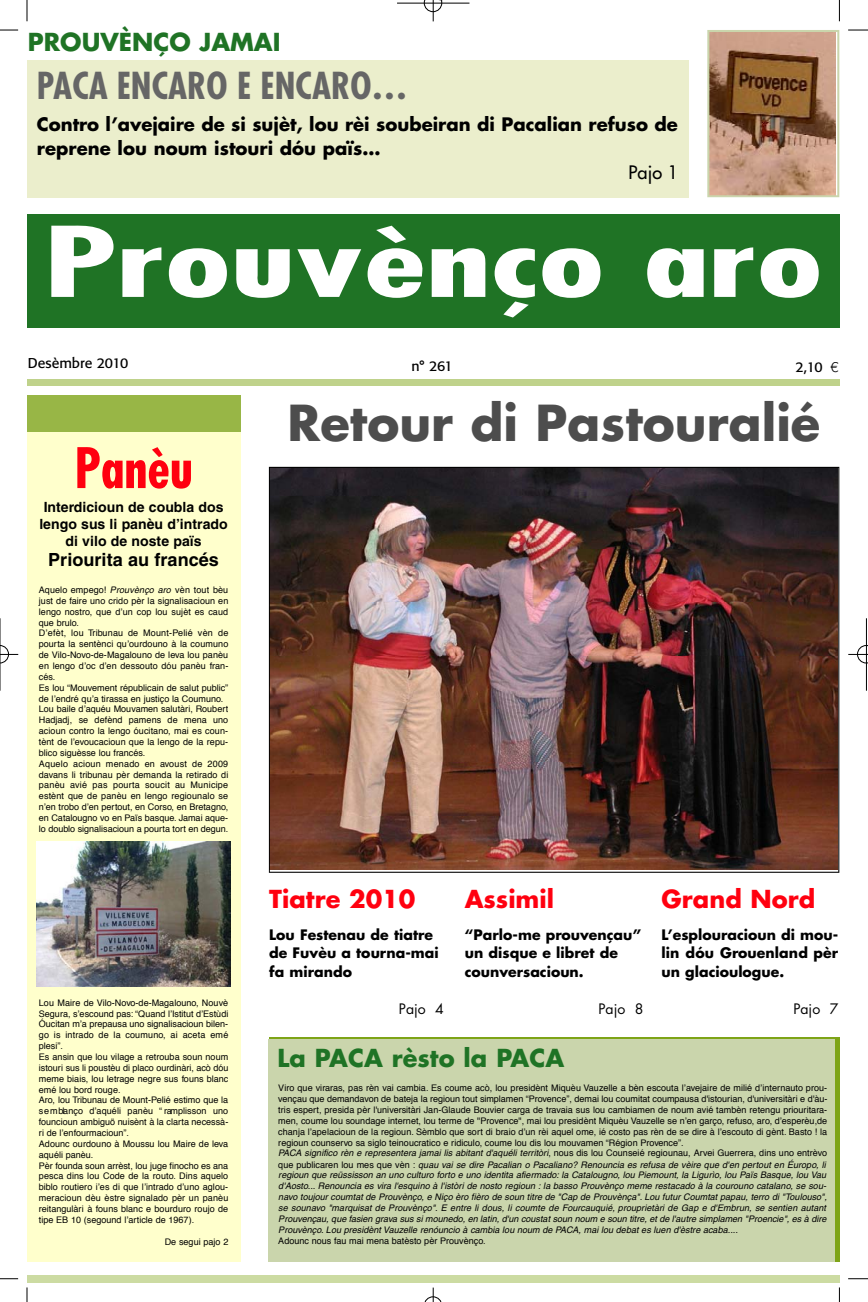
<style>
.page{position:relative;width:868px;height:1302px;background:#fff}
.page>*{position:absolute;margin:0;border:0;box-sizing:border-box;transform-origin:0 0}
.t1{font:700 condensed 94.5px "Futura";color:#fff;scale:1.6 1}
.t2{font:700 condensed 54.3px "Futura";color:#ff000f}
.t3{font:700 48.15px "Futura";color:#4d4d4d}
.t4{font:700 condensed 36.15px "Futura";color:#666}
.t5{font:700 24.15px "Futura";color:#1f7325}
.t6{font:700 24.15px "Futura";color:#ff000f}
.t7{font:700 18.15px/23.7px "Futura";color:#000}
.t8{font:700 18.15px "Helvetica";color:#000}
.t9{font:18.15px "Futura";color:#000}
.t10{font:700 14.1px/18.3px "Futura";color:#000}
.t11{font:700 14.1px/17px "Helvetica";color:#000;text-align:center}
.t12{font:14.1px "Formata";color:#000}
.t13{font:14.1px "Futura";color:#000}
.t14{font:italic 9px/10.9px "Helvetica";letter-spacing:.005em;color:#000}
.t15{font:9px/10.8px "Helvetica";letter-spacing:.005em;color:#000}
.s1{font-family:"LT Euro Money"}
.s2{font-style:italic}
.s3{font-style:normal}
</style>
<div class="page">
<img style="left:269px;top:467px;width:570px;height:405px">
<div style="left:27px;top:379px;width:812px;height:6px;background:#bfd28b"></div>
<div style="left:27px;top:214px;width:812px;height:113px;background:#1f7325"></div>
<div style="left:27px;top:1274px;width:812px;height:8px;background:#ccdba2"></div>
<div style="left:27px;top:60px;width:661px;height:137px;background:#ebeecc"></div>
<svg style="left:707px;top:30px;width:132px;height:167px;background:#a78063"></svg>
<div style="left:27px;top:413px;width:213px;height:848px;background:#ffc"></div>
<div style="left:27px;top:395px;width:213px;height:37px;background:#98b646"></div>
<div style="left:268px;top:1038px;width:569px;height:223px;background:#cad5ac"></div>
<hr style="left:269px;top:1036px;width:570px;height:2px;background:#7ea417">
<hr style="left:835px;top:1037px;width:4px;height:224px;background:#7ea417">
<img style="left:37px;top:841px;width:193px;height:145px">
<svg style="left:0;top:29px;width:19px;height:2px"></svg>
<svg style="left:27px;top:0;width:1px;height:21px"></svg>
<svg style="left:848px;top:29px;width:19px;height:2px"></svg>
<svg style="left:838px;top:0;width:2px;height:22px"></svg>
<svg style="left:0;top:1278px;width:19px;height:1px"></svg>
<svg style="left:26px;top:1287px;width:2px;height:14px"></svg>
<svg style="left:848px;top:1278px;width:19px;height:1px"></svg>
<svg style="left:838px;top:1287px;width:2px;height:14px"></svg>
<hr style="left:397px;top:3px;width:72px;height:1px;background:#000">
<svg style="left:423px;top:0;width:20px;height:22px"></svg>
<svg style="left:425px;top:1287px;width:16px;height:14px"></svg>
<hr style="left:866px;top:618px;width:1px;height:72px;background:#000">
<svg style="left:848px;top:644px;width:19px;height:20px"></svg>
<hr style="left:0;top:618px;width:1px;height:72px;background:#000">
<svg style="left:0;top:644px;width:19px;height:20px"></svg>
<h3 class="t5" style="left:28px;top:26px;width:254px">PROUVÈNÇO JAMAI</h3>
<h3 class="t4" style="left:37px;top:63px;width:372px">PACA ENCARO E ENCARO…</h3>
<h3 class="t7" style="left:37px;top:112px;width:642px">Contro l’avejaire de si sujèt, lou rèi soubeiran di Pacalian refuso de reprene lou noum istouri dóu païs…</h3>
<h3 class="t9" style="left:628px;top:161px;width:51px">Pajo 1</h3>
<h1 class="t1" style="left:43px;top:203px;width:488px">Prouvènço aro</h1>
<h3 class="t12" style="left:28px;top:354px;width:102px">Desèmbre 2010</h3>
<h3 class="t12" style="left:411px;top:357px;width:43px">n° 261</h3>
<h3 class="t12" style="left:795px;top:358px;width:44px">2,10 <span class="s1">3</span></h3>
<h2 class="t2" style="left:74px;top:434px;width:120px">Panèu</h2>
<h3 class="t11" style="left:39px;top:498px;width:190px">Interdicioun de coubla dos lengo sus li panèu d’intrado di vilo de noste païs</h3>
<h3 class="t8" style="left:48px;top:548px;width:172px">Priourita au francés</h3>
<p class="t15" style="left:39px;top:584px;width:191px">Aquelo empego! <span class="s2">Prouvènço aro</span> vèn tout bèu just de faire uno crido pèr la signalisacioun en lengo nostro, que dʼun cop lou sujèt es caud que brulo.<br>Dʼefèt, lou Tribunau de Mount-Pelié vèn de pourta la sentènci quʼourdouno à la coumuno de Vilo-Novo-de-Magalouno de leva lou panèu en lengo dʼoc dʼen dessouto dóu panèu fran&shy;cés.<br>Es lou “Mouvement républicain de salut public” de lʼendré quʼa tirassa en justiço la Coumuno.<br>Lou baile dʼaquéu Mouvamen salutàri, Roubert Hadjadj, se defènd pamens de mena uno acioun contro la lengo óucitano, mai es coun&shy;tènt de lʼevoucacioun que la lengo de la repu&shy;blico siguèsse lou francés.<br>Aquelo acioun menado en avoust de 2009 davans li tribunau pèr demanda la retirado di panèu avié pas pourta soucit au Municipe estènt que de panèu en lengo regiounalo se nʼen trobo dʼen pertout, en Corso, en Bretagno, en Catalougno vo en Païs basque. Jamai aque&shy;lo doublo signalisacioun a pourta tort en degun.</p>
<p class="t15" style="left:39px;top:997px;width:191px">Lou Maire de Vilo-Novo-de-Magalouno, Nouvè Segura, sʼescound pas: “Quand lʼIstitut dʼEstùdi Óucitan mʼa prepausa uno signalisacioun bilen&shy;go is intrado de la coumuno, ai aceta emé plesi”.<br>Es ansin que lou vilage a retrouba soun noum istouri sus li poustèu di placo ourdinàri, acò dóu meme biais, lou letrage negre sus founs blanc emé lou bord rouge.<br>Aro, lou Tribunau de Mount-Pelié estimo que la s e m blanço dʼaquéli panèu “ ramplisson uno founcioun ambiguö nuisènt à la clarta necessà&shy;ri de lʼenfourmacioun”.<br>Adounc ourdouno à Moussu lou Maire de leva aquéli panèu.<br>Pèr founda soun arrèst, lou juge finocho es ana pesca dins lou Code de la routo. Dins aquelo biblo routiero iʼes di que lʼintrado dʼuno aglou&shy;meracioun dèu èstre signalado pèr un panèu reitangulàri à founs blanc e bourduro roujo de tipe EB 10 (segound lʼarticle de 1967).</p>
<p class="t15" style="left:165px;top:1236px;width:65px">De segui pajo 2</p>
<h3 class="t3" style="left:287px;top:390px;width:534px">Retour di Pastouralié</h3>
<h3 class="t6" style="left:269px;top:882px;width:148px">Tiatre 2010</h3>
<h3 class="t10" style="left:269px;top:925px;width:171px">Lou Festenau de tiatre de Fuvèu a tourna-mai fa mirando</h3>
<h3 class="t13" style="left:399px;top:999px;width:46px">Pajo 4</h3>
<h3 class="t6" style="left:464px;top:882px;width:91px">Assimil</h3>
<h3 class="t10" style="left:464px;top:925px;width:178px">“Parlo-me prouvençau” un disque e libret de counversacioun.</h3>
<h3 class="t13" style="left:598px;top:999px;width:46px">Pajo 8</h3>
<h3 class="t5" style="left:277px;top:1041px;width:288px">La PACA rèsto la PACA</h3>
<h3 class="t6" style="left:661px;top:882px;width:155px">Grand Nord</h3>
<h3 class="t10" style="left:661px;top:925px;width:178px;text-align:justify">L’esplouracioun di mou&shy;lin dóu Grouenland pèr un glacioulogue.</h3>
<h3 class="t13" style="left:793px;top:999px;width:46px">Pajo 7</h3>
<p class="t14" style="left:278px;top:1082px;width:550px"><span class="s3">Viro que viraras, pas rèn vai cambia. Es coume acò, lou presidènt Miquèu Vauzelle a bèn escouta lʼavejaire de milié dʼinternauto prou&shy;vençau que demandavon de bateja la regioun tout simplamen “Provence”, demai lou coumitat coumpausa d'istourian, d'universitàri e d'àu&shy;tris espert, presida pèr l'universitàri Jan-Glaude Bouvier carga de travaia sus lou cambiamen de noum avié tambèn retengu priouritara&shy;men, coume lou soundage internet, lou terme de "Provence", mai lou presidènt Miquèu Vauzelle se nʼen garço, refuso, aro, dʼesperèu,de chanja lʼapelacioun de la regioun. Sèmblo que sort di braio dʼun rèi aquel ome, ié costo pas rèn de se dire à lʼescouto di gènt. Basto ! la regioun counservo sa siglo teinoucratico e ridiculo, coume lou dis lou mouvamen “Région Provence”.<br></span>PACA significo rèn e representera jamai lis abitant d'aquéli territòri<span class="s3">, nous dis lou Counseié regiounau, Arvei Guerrera, dins uno entrèvo que publicaren lou mes que vèn :</span> quau vai se dire Pacalian o Pacaliano? Renouncia es refusa de vèire que d'en pertout en Éuropo, li regioun que reüssisson an uno culturo forto e uno identita afiermado: la Catalougno, lou Piemount, la Ligurìo, lou Païs Basque, lou Vau d'Aosto... Renouncia es vira l'esquino à l'istòri de nosto regioun : la basso Prouvènço meme restacado à la courouno catalano, se sou&shy;navo toujour coumtat de Prouvènço, e Niço èro fièro de soun titre de "Cap de Prouvènça". Lou futur Coumtat papau, terro di "Toulouso", se sounavo "marquisat de Prouvènço". E entre li dous, li coumte de Fourcauquié, prouprietàri de Gap e d'Embrun, se sentien autant Prouvençau, que fasien grava sus si mounedo, en latin, d'un coustat soun noum e soun titre, et de l'autre simplamen "Proencie", es à dire Prouvènço. Lou presidènt Vauzelle renóuncio à cambia lou noum de PACA, mai lou debat es luen d'èstre acaba....</p>
<p class="t15" style="left:278px;top:1235px;width:209px">Adounc nous fau mai mena batèsto pèr Prouvènço.</p>
</div>
